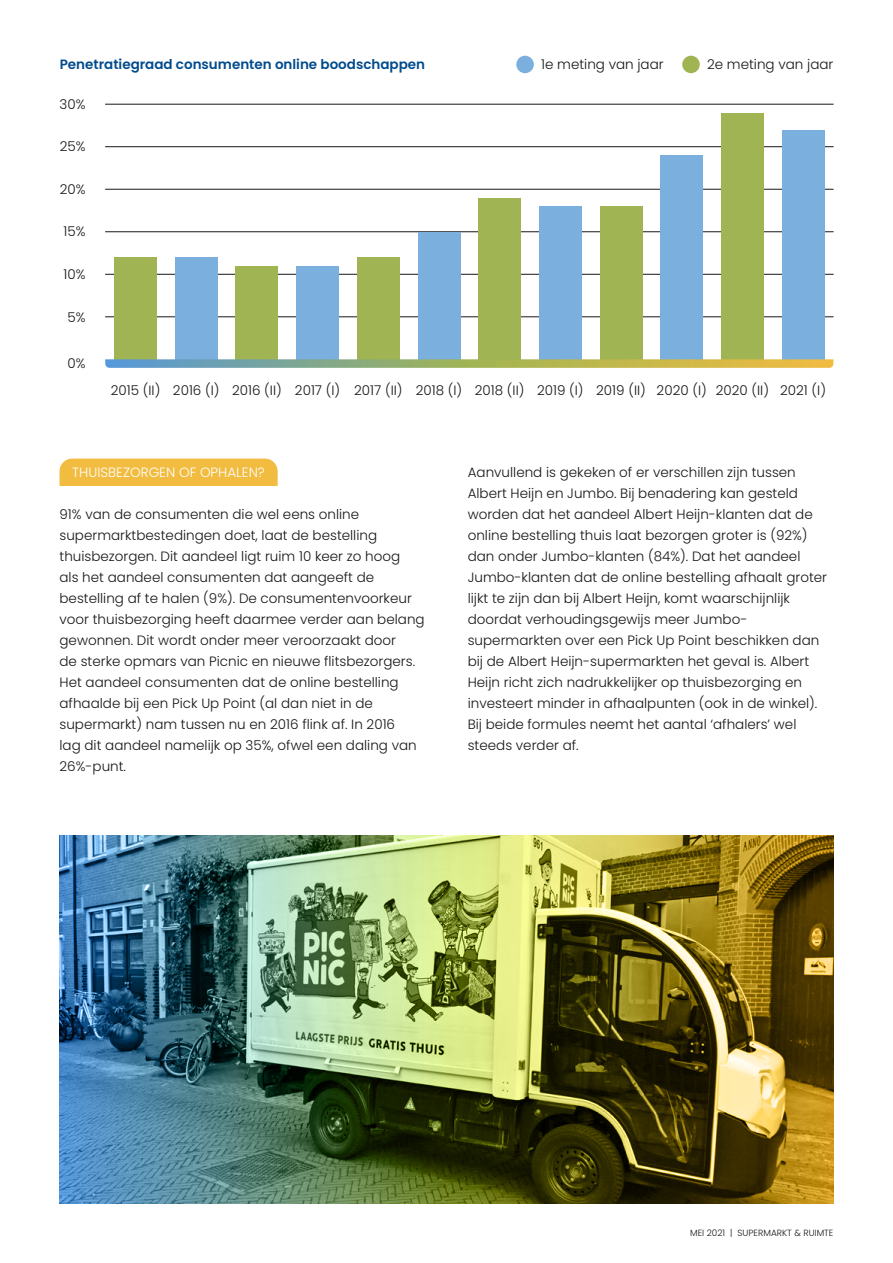
<style>
.page{position:relative;width:893px;height:1263px;background:#fff}
.page>*{position:absolute;margin:0;border:0;box-sizing:border-box;transform-origin:0 0}
.Body{font:300 13.5px/21px "Poppins";color:#181716}
.t1{font:600 13.5px "Poppins";color:#004b8d}
.t2{font:300 13.5px "Poppins";color:#fff}
.t3{font:300 9px "Poppins";color:#181716}
</style>
<div class="page">
<hr style="left:105px;top:146px;width:728px;height:1px;background:#181716">
<hr style="left:105px;top:189px;width:728px;height:1px;background:#181716">
<hr style="left:105px;top:231px;width:728px;height:1px;background:#181716">
<hr style="left:105px;top:274px;width:728px;height:1px;background:#181716">
<hr style="left:105px;top:317px;width:728px;height:1px;background:#181716">
<hr style="left:105px;top:104px;width:728px;height:1px;background:#181716">
<div style="left:114px;top:257px;width:43px;height:102px;background:#a1b453"></div>
<div style="left:175px;top:257px;width:43px;height:102px;background:#7bafdd"></div>
<div style="left:236px;top:266px;width:42px;height:93px;background:#a1b453"></div>
<div style="left:296px;top:266px;width:43px;height:93px;background:#7bafdd"></div>
<div style="left:357px;top:257px;width:43px;height:102px;background:#a1b453"></div>
<div style="left:418px;top:232px;width:42px;height:127px;background:#7bafdd"></div>
<div style="left:478px;top:198px;width:43px;height:161px;background:#a1b453"></div>
<div style="left:539px;top:206px;width:43px;height:153px;background:#7bafdd"></div>
<div style="left:600px;top:206px;width:42px;height:153px;background:#a1b453"></div>
<div style="left:660px;top:155px;width:43px;height:204px;background:#7bafdd"></div>
<div style="left:721px;top:113px;width:43px;height:246px;background:#a1b453"></div>
<div style="left:782px;top:130px;width:42px;height:229px;background:#7bafdd"></div>
<svg style="left:105px;top:359px;width:728px;height:9px;background:#a3b176"></svg>
<div style="left:60px;top:459px;width:218px;height:27px;background:#f2bc40"></div>
<img style="left:60px;top:835px;width:773px;height:368px">
<div style="left:516px;top:56px;width:18px;height:17px;background:#7bafdd;border-radius:50%"></div>
<div style="left:682px;top:56px;width:18px;height:17px;background:#a1b453;border-radius:50%"></div>
<h3 class="t1" style="left:60px;top:56px;width:367px">Penetratiegraad consumenten online boodschappen</h3>
<p class="Body" style="left:541px;top:54px;width:124px">1e meting van jaar</p>
<p class="Body" style="left:707px;top:54px;width:128px">2e meting van jaar</p>
<p class="Body" style="left:60px;top:94px;width:28px">30%</p>
<p class="Body" style="left:60px;top:136px;width:27px">25%</p>
<p class="Body" style="left:60px;top:179px;width:27px">20%</p>
<p class="Body" style="left:63px;top:221px;width:24px">15%</p>
<p class="Body" style="left:63px;top:264px;width:24px">10%</p>
<p class="Body" style="left:67px;top:306px;width:20px">5%</p>
<p class="Body" style="left:67px;top:352px;width:20px">0%</p>
<p class="Body" style="left:111px;top:380px;width:51px">2015 (II)</p>
<p class="Body" style="left:173px;top:380px;width:48px">2016 (I)</p>
<p class="Body" style="left:232px;top:380px;width:51px">2016 (II)</p>
<p class="Body" style="left:295px;top:380px;width:47px">2017 (I)</p>
<p class="Body" style="left:354px;top:380px;width:50px">2017 (II)</p>
<p class="Body" style="left:416px;top:380px;width:48px">2018 (I)</p>
<p class="Body" style="left:475px;top:380px;width:51px">2018 (II)</p>
<p class="Body" style="left:537px;top:380px;width:48px">2019 (I)</p>
<p class="Body" style="left:596px;top:380px;width:51px">2019 (II)</p>
<p class="Body" style="left:657px;top:380px;width:52px">2020 (I)</p>
<p class="Body" style="left:716px;top:380px;width:55px">2020 (II)</p>
<p class="Body" style="left:780px;top:380px;width:47px">2021 (I)</p>
<h2 class="t2" style="left:72px;top:464px;width:194px">THUISBEZORGEN OF OPHALEN?</h2>
<p class="Body" style="left:60px;top:504px;width:367px">91% van de consumenten die wel eens online supermarktbestedingen doet, laat de bestelling thuisbezorgen. Dit aandeel ligt ruim 10 keer zo hoog<br>als het aandeel consumenten dat aangeeft de bestelling af te halen (9%). De consumentenvoorkeur voor thuisbezorging heeft daarmee verder aan belang gewonnen. Dit wordt onder meer veroorzaakt door<br>de sterke opmars van Picnic en nieuwe flitsbezorgers.<br>Het aandeel consumenten dat de online bestelling afhaalde bij een Pick Up Point (al dan niet in de supermarkt) nam tussen nu en 2016 flink af. In 2016<br>lag dit aandeel namelijk op 35%, ofwel een daling van 26%-punt.</p>
<p class="Body" style="left:468px;top:462px;width:361px">Aanvullend is gekeken of er verschillen zijn tussen Albert Heijn en Jumbo. Bij benadering kan gesteld worden dat het aandeel Albert Heijn-klanten dat de online bestelling thuis laat bezorgen groter is (92%) dan onder Jumbo-klanten (84%). Dat het aandeel Jumbo-klanten dat de online bestelling afhaalt groter lijkt te zijn dan bij Albert Heijn, komt waarschijnlijk doordat verhoudingsgewijs meer Jumbo&shy;supermarkten over een Pick Up Point beschikken dan bij de Albert Heijn-supermarkten het geval is. Albert Heijn richt zich nadrukkelijker op thuisbezorging en investeert minder in afhaalpunten (ook in de winkel).<br>Bij beide formules neemt het aantal ‘afhalers’ wel steeds verder af.</p>
<p class="t3" style="left:690px;top:1228px;width:145px">MEI 2021 | SUPERMARKT &amp; RUIMTE</p>
</div>
